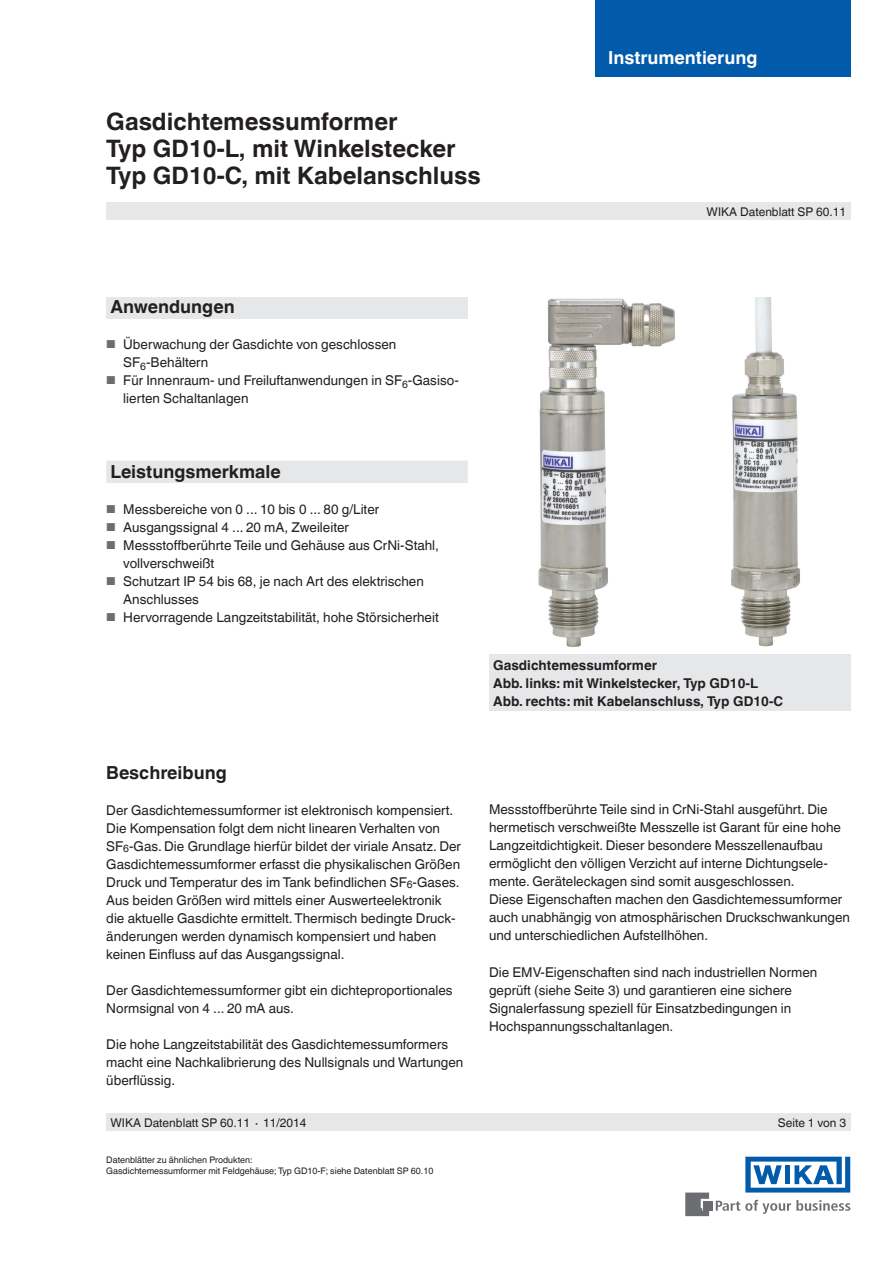
<style>
.page{position:relative;width:893px;height:1263px;background:#fff}
.page>*{position:absolute;margin:0;border:0;box-sizing:border-box;transform-origin:0 0}
._01_Headline_N{font:700 24px "Helvetica World";color:#231f20}
._02_Subheadline1_N{font:700 18px "Helvetica World";color:#231f20}
._03_Subheadline1_gre{font:700 18px "Helvetica World";color:#231f20}
._09_Tables_-_Headlin{font:700 18px "Helvetica World";color:#fff}
._05_Running_text_N{font:13.5px/18px "Helvetica World";color:#231f20}
._04_Subheadline2_N{font:700 13.5px "Helvetica World";color:#231f20}
._07_Small_text_N{font:12px "Helvetica World";color:#231f20}
._08_Footnotes_N{font:9px "Helvetica World";color:#231f20}
.s1{font-size:11.55px;color:#6c6d70}
</style>
<div class="page">
<div style="left:106px;top:298px;width:362px;height:21px;background:#e6e7e9"></div>
<svg style="left:716px;top:1200px;width:134px;height:14px"></svg>
<div style="left:703px;top:1201px;width:9px;height:9px;background:#6c6d70"></div>
<svg style="left:685px;top:1192px;width:24px;height:24px"></svg>
<svg style="left:745px;top:1157px;width:105px;height:35px"></svg>
<div style="left:106px;top:203px;width:744px;height:17px;background:#e6e7e9"></div>
<div style="left:106px;top:1114px;width:744px;height:17px;background:#e6e7e9"></div>
<div style="left:595px;top:0;width:255px;height:77px;background:#015aaa"></div>
<div style="left:489px;top:655px;width:361px;height:56px;background:#e6e7e9"></div>
<div style="left:106px;top:460px;width:362px;height:23px;background:#e6e7e9"></div>
<img style="left:538px;top:298px;width:137px;height:349px">
<img style="left:731px;top:298px;width:69px;height:349px">
<p class="_01_Headline_N" style="left:106px;top:108px;width:293px">Gasdichtemessumformer</p>
<p class="_01_Headline_N" style="left:106px;top:135px;width:351px">Typ GD10-L, mit Winkelstecker</p>
<p class="_01_Headline_N" style="left:106px;top:162px;width:376px">Typ GD10-C, mit Kabelanschluss</p>
<p class="_09_Tables_-_Headlin" style="left:608px;top:47px;width:151px">Instrumentierung</p>
<p class="_07_Small_text_N" style="left:707px;top:204px;width:141px">WIKA Datenblatt SP 60.11</p>
<p class="_02_Subheadline1_N" style="left:111px;top:296px;width:126px">Anwendungen</p>
<p class="_05_Running_text_N" style="left:123px;top:335px;width:275px;text-indent:-17px"><span class="s1">■</span> Überwachung der Gasdichte von geschlossen<br>SF<sub>6</sub>-Behältern</p>
<p class="_05_Running_text_N" style="left:123px;top:371px;width:337px;text-indent:-17px"><span class="s1">■</span> Für Innenraum- und Freiluftanwendungen in SF<sub>6</sub>-Gasiso&shy;lierten Schaltanlagen</p>
<p class="_03_Subheadline1_gre" style="left:111px;top:461px;width:172px">Leistungsmerkmale</p>
<p class="_05_Running_text_N" style="left:106px;top:500px;width:274px"><span class="s1">■</span> Messbereiche von 0 ... 10 bis 0 ... 80 g/Liter</p>
<p class="_05_Running_text_N" style="left:106px;top:518px;width:244px"><span class="s1">■</span> Ausgangssignal 4 ... 20 mA, Zweileiter</p>
<p class="_05_Running_text_N" style="left:123px;top:536px;width:317px;text-indent:-17px"><span class="s1">■</span> Messstoffberührte Teile und Gehäuse aus CrNi-Stahl, vollverschweißt</p>
<p class="_05_Running_text_N" style="left:123px;top:572px;width:302px;text-indent:-17px"><span class="s1">■</span> Schutzart IP 54 bis 68, je nach Art des elektrischen<br>Anschlusses</p>
<p class="_05_Running_text_N" style="left:106px;top:608px;width:334px"><span class="s1">■</span> Hervorragende Langzeitstabilität, hohe Störsicherheit</p>
<p class="_02_Subheadline1_N" style="left:106px;top:762px;width:122px">Beschreibung</p>
<p class="_05_Running_text_N" style="left:106px;top:801px;width:356px">Der Gasdichtemessumformer ist elektronisch kompensiert.<br>Die Kompensation folgt dem nicht linearen Verhalten von SF<sub>6</sub>-Gas. Die Grundlage hierfür bildet der viriale Ansatz. Der Gasdichtemessumformer erfasst die physikalischen Größen Druck und Temperatur des im Tank befindlichen SF<sub>6</sub>-Gases.<br>Aus beiden Größen wird mittels einer Auswerteelektronik die aktuelle Gasdichte ermittelt. Thermisch bedingte Druck&shy;änderungen werden dynamisch kompensiert und haben keinen Einfluss auf das Ausgangssignal.</p>
<p class="_05_Running_text_N" style="left:106px;top:981px;width:348px">Der Gasdichtemessumformer gibt ein dichteproportionales<br>Normsignal von 4 ... 20 mA aus.</p>
<p class="_05_Running_text_N" style="left:106px;top:1035px;width:359px">Die hohe Langzeitstabilität des Gasdichtemessumformers macht eine Nachkalibrierung des Nullsignals und Wartungen überflüssig.</p>
<p class="_04_Subheadline2_N" style="left:493px;top:657px;width:165px">Gasdichtemessumformer</p>
<p class="_04_Subheadline2_N" style="left:493px;top:675px;width:266px">Abb. links: mit Winkelstecker, Typ GD10-L</p>
<p class="_04_Subheadline2_N" style="left:493px;top:693px;width:292px">Abb. rechts: mit Kabelanschluss, Typ GD10-C</p>
<p class="_05_Running_text_N" style="left:489px;top:801px;width:354px">Messstoffberührte Teile sind in CrNi-Stahl ausgeführt. Die hermetisch verschweißte Messzelle ist Garant für eine hohe Langzeitdichtigkeit. Dieser besondere Messzellenaufbau ermöglicht den völligen Verzicht auf interne Dichtungsele&shy;mente. Geräteleckagen sind somit ausgeschlossen.</p>
<p class="_05_Running_text_N" style="left:489px;top:891px;width:362px">Diese Eigenschaften machen den Gasdichtemessumformer auch unabhängig von atmosphärischen Druckschwankungen und unterschiedlichen Aufstellhöhen.</p>
<p class="_05_Running_text_N" style="left:489px;top:963px;width:330px">Die EMV-Eigenschaften sind nach industriellen Normen geprüft (siehe Seite 3) und garantieren eine sichere Signalerfassung speziell für Einsatzbedingungen in Hochspannungsschaltanlagen.</p>
<p class="_07_Small_text_N" style="left:111px;top:1115px;width:197px">WIKA Datenblatt SP 60.11 ∙ 11/2014</p>
<p class="_07_Small_text_N" style="left:778px;top:1115px;width:70px">Seite 1 von 3</p>
<p class="_08_Footnotes_N" style="left:106px;top:1155px;width:148px">Datenblätter zu ähnlichen Produkten:</p>
<p class="_08_Footnotes_N" style="left:106px;top:1165px;width:329px">Gasdichtemessumformer mit Feldgehäuse; Typ GD10-F; siehe Datenblatt SP 60.10</p>
</div>
